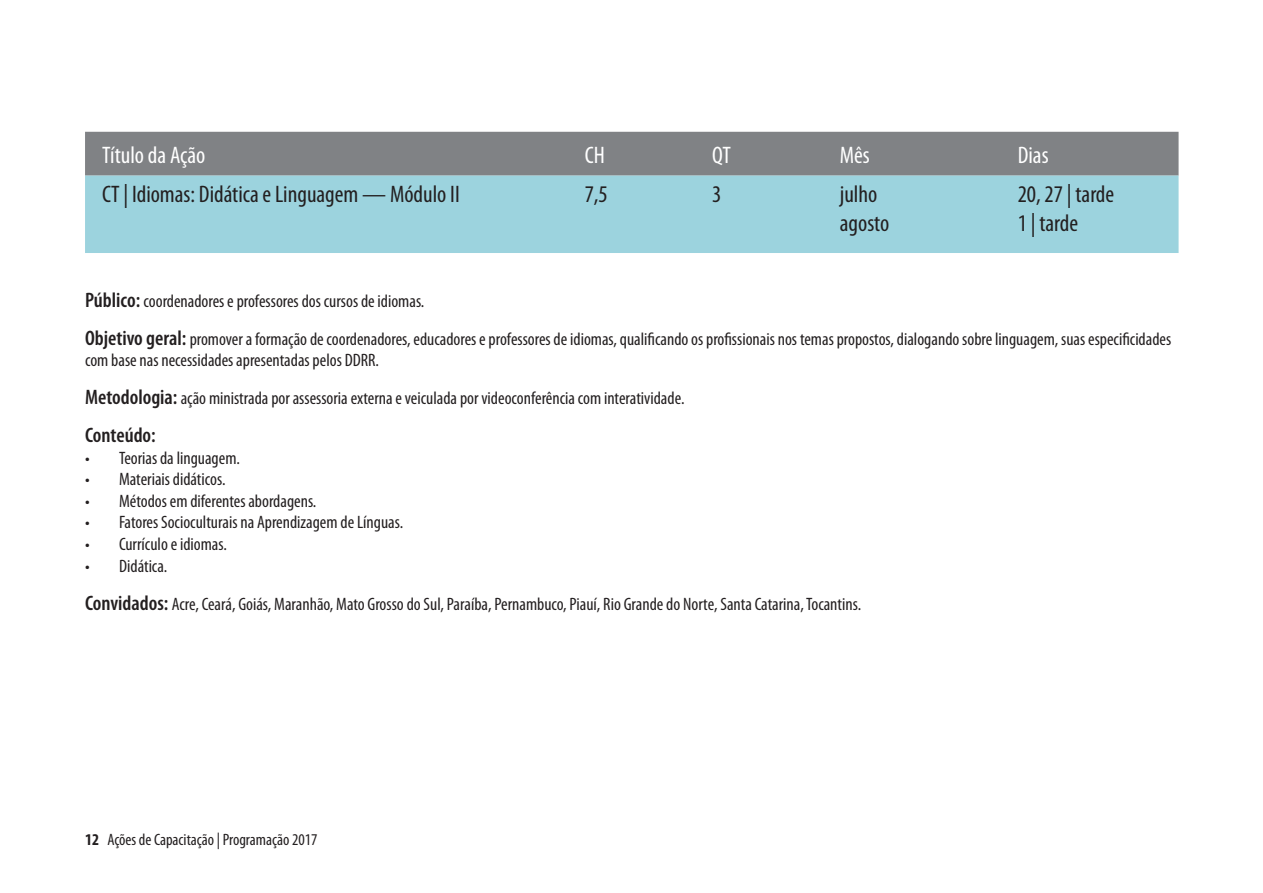
<style>
.page{position:relative;width:1263px;height:893px;background:#fff}
.page>*{position:absolute;margin:0;border:0;box-sizing:border-box;transform-origin:0 0}
.t1{font:condensed 24px/28.8px "Myriad Pro";color:#231f20}
.t2{font:condensed 24px "Myriad Pro";color:#fff}
.t3{font:600 condensed 21px "Myriad Pro";color:#231f20}
.t4{font:condensed 18px/38px "Myriad Pro";color:#231f20}
.t5{font:condensed 16.5px "Myriad Pro";color:#231f20}
.s1{font-weight:600;font-size:21px}
.s2{font-weight:700}
</style>
<div class="page">
<div style="left:85px;top:132px;width:1093px;height:44px;background:#808285"></div>
<div style="left:85px;top:176px;width:1093px;height:77px;background:#9cd3de"></div>
<h1 class="t2" style="left:102px;top:142px;width:105px">Título da Ação</h1>
<h1 class="t2" style="left:585px;top:142px;width:22px">CH</h1>
<h1 class="t2" style="left:712px;top:142px;width:20px">QT</h1>
<h1 class="t2" style="left:840px;top:142px;width:32px">Mês</h1>
<h1 class="t2" style="left:1018px;top:142px;width:32px">Dias</h1>
<h1 class="t1" style="left:102px;top:180px;width:359px">CT | Idiomas: Didática e Linguagem — Módulo II</h1>
<h1 class="t1" style="left:585px;top:180px;width:25px">7,5</h1>
<h1 class="t1" style="left:712px;top:180px;width:11px">3</h1>
<h1 class="t1" style="left:840px;top:180px;width:51px">julho agosto</h1>
<h1 class="t1" style="left:1018px;top:180px;width:98px">20, 27 | tarde<br>1 | tarde</h1>
<p class="t4" style="left:85px;top:282px;width:1088px"><span class="s1">Público:</span> coordenadores e professores dos cursos de idiomas.<br><span class="s1">Objetivo geral:</span> promover a formação de coordenadores, educadores e professores de idiomas, qualificando os profissionais nos temas propostos, dialogando sobre linguagem, suas especificidades</p>
<p class="t4" style="left:85px;top:342px;width:601px">com base nas necessidades apresentadas pelos DDRR.<br><span class="s1">Metodologia:</span> ação ministrada por assessoria externa e veiculada por videoconferência com interatividade.</p>
<p class="t3" style="left:85px;top:424px;width:72px">Conteúdo:</p>
<p class="t4" style="left:85px;top:439px;width:156px">• Teorias da linguagem.</p>
<p class="t4" style="left:85px;top:461px;width:142px">• Materiais didáticos.</p>
<p class="t4" style="left:85px;top:482px;width:233px">• Métodos em diferentes abordagens.</p>
<p class="t4" style="left:85px;top:504px;width:320px">• Fatores Socioculturais na Aprendizagem de Línguas.</p>
<p class="t4" style="left:85px;top:525px;width:143px">• Currículo e idiomas.</p>
<p class="t4" style="left:85px;top:547px;width:778px">• Didática.<br><span class="s1">Convidados:</span> Acre, Ceará, Goiás, Maranhão, Mato Grosso do Sul, Paraíba, Pernambuco, Piauí, Rio Grande do Norte, Santa Catarina, Tocantins.</p>
<p class="t5" style="left:85px;top:830px;width:234px"><span class="s2">12</span> Ações de Capacitação | Programação 2017</p>
</div>
